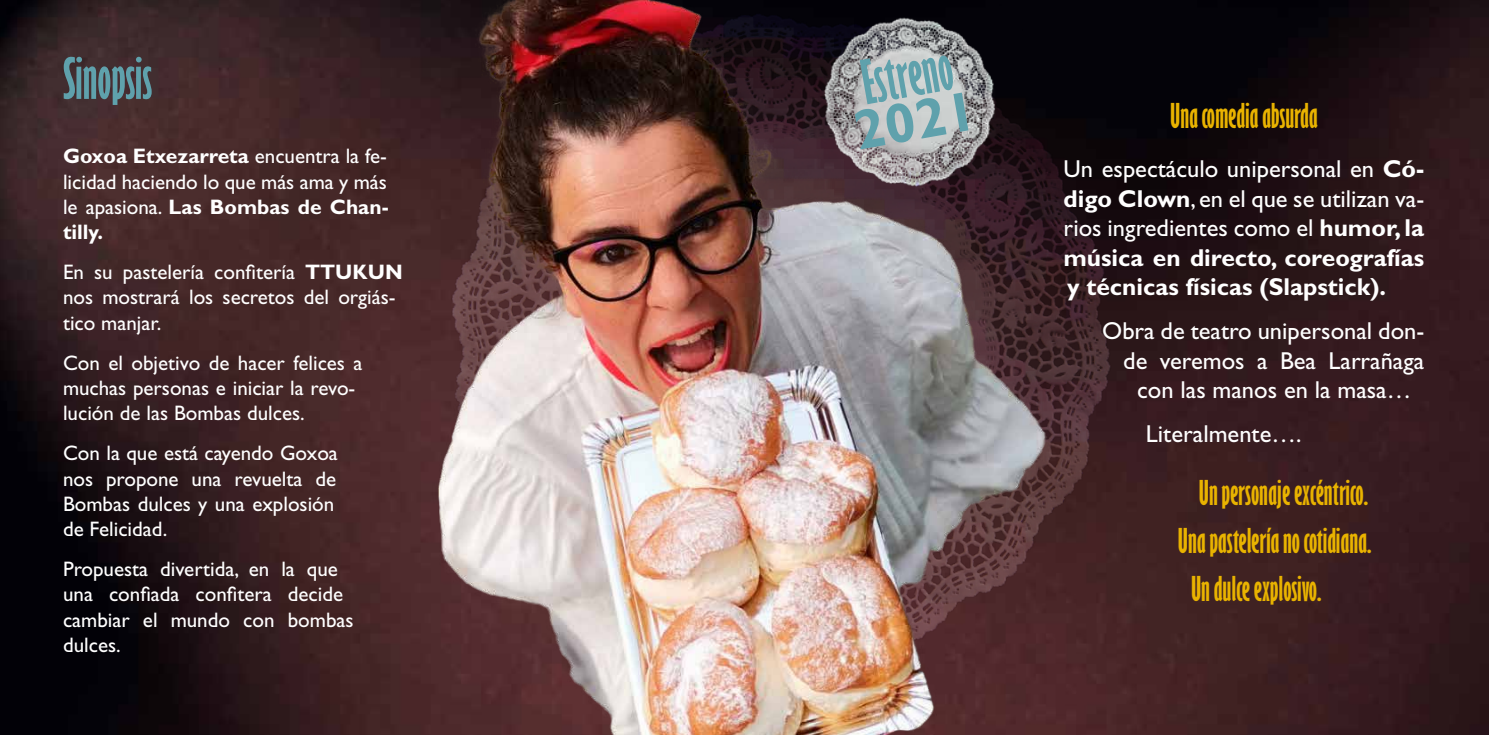
<style>
.page{position:relative;width:1489px;height:735px;background:#fff}
.page>*{position:absolute;margin:0;border:0;box-sizing:border-box;transform-origin:0 0}
.t1{font:52.5px "Gill Sans Std Bold Extra Cond";color:#5fa1ac}
.t2{font:31.5px "Gill Sans Std Bold Extra Cond";color:#e9b300}
.t3{font:700 24.5px/29.4px "Gill Sans Std";color:#fff;text-align:justify}
.t4{font:24.5px "Gill Sans Std";color:#fff}
.t5{font:21px/25.2px "Gill Sans Std";color:#fff}
.s1{font-weight:700}
.s2{font-weight:400}
</style>
<div class="page">
<img style="left:0;top:0;width:1488px;height:734px">
<img style="left:1063px;top:0;width:70px;height:671px">
<img style="left:198px;top:0;width:865px;height:734px">
<img style="left:820px;top:12px;width:180px;height:175px">
<svg style="left:854px;top:55px;width:114px;height:94px"></svg>
<h1 class="t1" style="left:63px;top:46px;width:91px">Sinopsis</h1>
<p class="t5" style="left:63px;top:144px;width:327px;text-align:justify"><span class="s1">Goxoa Etxezarreta</span> encuentra la fe&shy;licidad haciendo lo que más ama y más le apasiona. <span class="s1">Las Bombas de Chan&shy;tilly.</span></p>
<p class="t5" style="left:63px;top:259px;width:341px">En su pastelería confitería <span class="s1">TTUKUN </span>nos mostrará los secretos del orgiás&shy;tico manjar.</p>
<p class="t5" style="left:63px;top:350px;width:301px">Con el objetivo de hacer felices a muchas personas e iniciar la revo&shy;lución de las Bombas dulces.</p>
<p class="t5" style="left:63px;top:440px;width:276px">Con la que está cayendo Goxoa nos propone una revuelta de<br>Bombas dulces y una explosión de Felicidad.</p>
<p class="t5" style="left:63px;top:556px;width:292px">Propuesta divertida, en la que una confiada confitera decide cambiar el mundo con bombas dulces.</p>
<h2 class="t2" style="left:1170px;top:96px;width:149px">Una comedia absurda</h2>
<p class="t3" style="left:1063px;top:154px;width:362px"><span class="s2">Un espectáculo unipersonal en</span> Có&shy;digo Clown<span class="s2">, en el que se utilizan va&shy;rios ingredientes como el</span> humor, la música en directo, coreografías y técnicas físicas (Slapstick).</p>
<p class="t4" style="left:1102px;top:317px;width:324px">Obra de teatro unipersonal don-</p>
<p class="t4" style="left:1123px;top:346px;width:303px">de veremos a Bea Larrañaga</p>
<p class="t4" style="left:1137px;top:375px;width:275px">con las manos en la masa…</p>
<p class="t4" style="left:1145px;top:420px;width:157px">Literalmente….</p>
<h2 class="t2" style="left:1198px;top:473px;width:170px">Un personaje excéntrico.</h2>
<h2 class="t2" style="left:1177px;top:521px;width:195px">Una pastelería no cotidiana.</h2>
<h2 class="t2" style="left:1190px;top:569px;width:132px">Un dulce explosivo.</h2>
</div>
